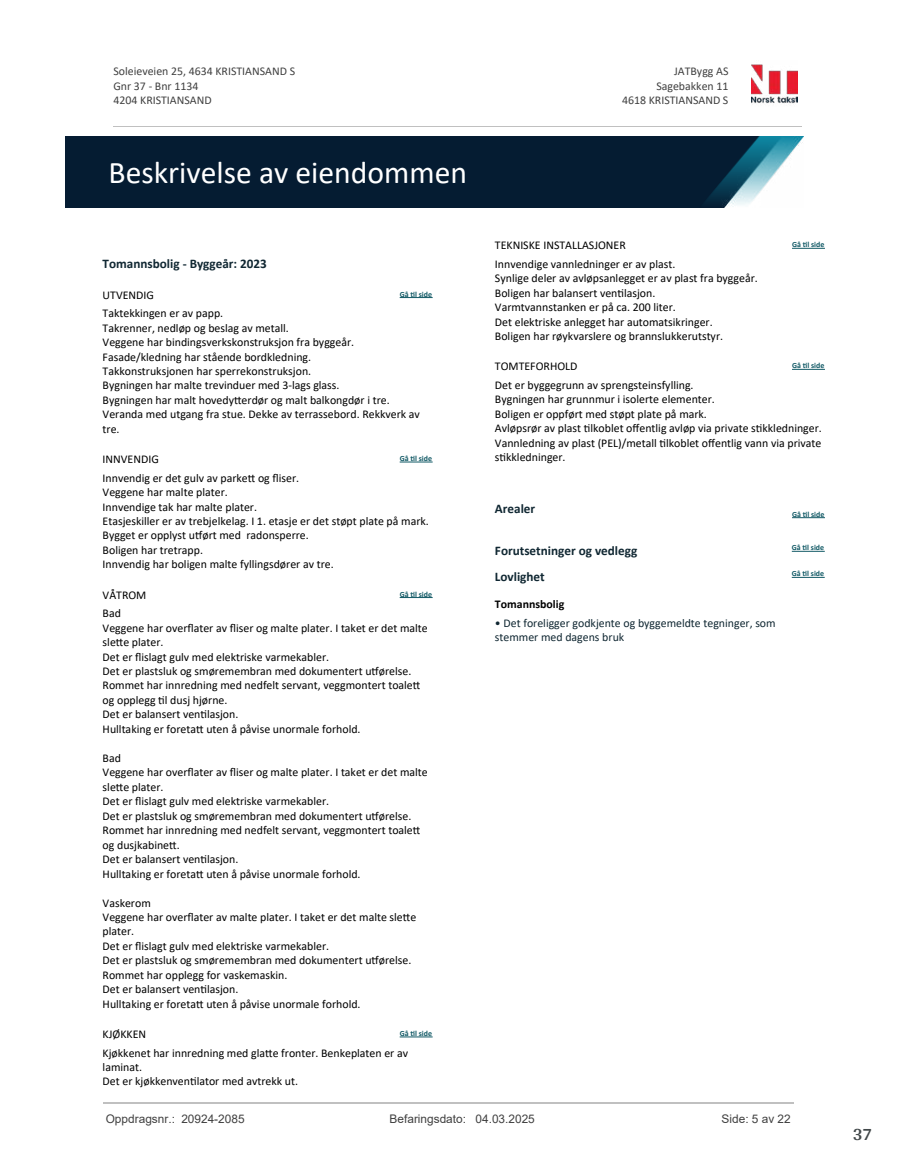
<style>
.page{position:relative;width:915px;height:1172px;background:#fff}
.page>*{position:absolute;margin:0;border:0;box-sizing:border-box;transform-origin:0 0}
.t1{font:31.65px "Calibri";color:#fff}
.t2{font:700 18px "Arya";color:#414749}
.t3{font:700 13.2px/26.1px "Calibri";color:#102732}
.t4{font:11.85px/14.4px "Calibri";color:#000}
.t5{font:11.85px/14.5px "Calibri";color:#404040}
.t6{font:11.85px/14.4px "Calibri";color:#102732}
.t7{font:11.85px "Arial";color:#404040}
.t8{font:700 11.85px "Calibri";color:#000}
.t9{font:700 7.95px "Calibri";color:#115965}
</style>
<div class="page">
<hr style="left:399px;top:297px;width:33px;height:1px;background:#115965">
<hr style="left:399px;top:462px;width:33px;height:1px;background:#115965">
<hr style="left:399px;top:597px;width:33px;height:1px;background:#115965">
<hr style="left:399px;top:1037px;width:33px;height:1px;background:#115965">
<hr style="left:791px;top:517px;width:33px;height:1px;background:#115965">
<hr style="left:791px;top:248px;width:33px;height:1px;background:#115965">
<hr style="left:791px;top:369px;width:33px;height:1px;background:#115965">
<hr style="left:791px;top:577px;width:33px;height:1px;background:#115965">
<hr style="left:791px;top:551px;width:33px;height:1px;background:#115965">
<img style="left:751px;top:64px;width:46px;height:40px">
<hr style="left:113px;top:127px;width:688px;height:1px;background:#c0c0c0">
<img style="left:65px;top:137px;width:738px;height:71px">
<hr style="left:103px;top:1102px;width:690px;height:1px;background:#c0c0c0">
<p class="t5" style="left:113px;top:64px;width:183px">Soleieveien 25, 4634 KRISTIANSAND S<br>Gnr 37 - Bnr 1134<br>4204 KRISTIANSAND</p>
<p class="t5" style="left:674px;top:64px;width:56px">JATBygg AS</p>
<p class="t5" style="left:656px;top:78px;width:74px">Sagebakken 11</p>
<p class="t5" style="left:622px;top:93px;width:108px">4618 KRISTIANSAND S</p>
<h1 class="t1" style="left:109px;top:150px;width:360px">Beskrivelse av eiendommen</h1>
<p class="t3" style="left:103px;top:250px;width:166px">Tomannsbolig - Byggeår: 2023</p>
<p class="t4" style="left:103px;top:287px;width:53px">UTVENDIG</p>
<p class="t9" style="left:399px;top:288px;width:34px">Gå 琀椀l side</p>
<p class="t4" style="left:103px;top:306px;width:318px">Taktekkingen er av papp.<br>Takrenner, nedløp og beslag av metall.<br>Veggene har bindingsverkskonstruksjon fra byggeår.<br>Fasade/kledning har stående bordkledning.<br>Takkonstruksjonen har sperrekonstruksjon.<br>Bygningen har malte trevinduer med 3-lags glass.<br>Bygningen har malt hovedy琀琀erdør og malt balkongdør i tre.<br>Veranda med utgang fra stue. Dekke av terrassebord. Rekkverk av tre.</p>
<p class="t4" style="left:103px;top:452px;width:58px">INNVENDIG</p>
<p class="t9" style="left:399px;top:453px;width:34px">Gå 琀椀l side</p>
<p class="t4" style="left:103px;top:470px;width:327px">Innvendig er det gulv av parke琀琀 og 昀氀iser.<br>Veggene har malte plater.<br>Innvendige tak har malte plater.<br>Etasjeskiller er av trebjelkelag. I 1. etasje er det støpt plate på mark.<br>Bygget er opplyst u琀昀ørt med radonsperre.<br>Boligen har tretrapp.<br>Innvendig har boligen malte fyllingsdører av tre.</p>
<p class="t4" style="left:103px;top:587px;width:45px">VÅTROM</p>
<p class="t9" style="left:399px;top:588px;width:34px">Gå 琀椀l side</p>
<p class="t4" style="left:103px;top:606px;width:326px">Bad<br>Veggene har over昀氀ater av 昀氀iser og malte plater. I taket er det malte sle琀琀e plater.<br>Det er 昀氀islagt gulv med elektriske varmekabler.<br>Det er plastsluk og smøremembran med dokumentert u琀昀ørelse.<br>Rommet har innredning med nedfelt servant, veggmontert toale琀琀og opplegg 琀椀l dusj hjørne.<br>Det er balansert ven琀椀lasjon.<br>Hulltaking er foreta琀琀 uten å påvise unormale forhold.</p>
<p class="t4" style="left:103px;top:750px;width:326px">Bad<br>Veggene har over昀氀ater av 昀氀iser og malte plater. I taket er det malte sle琀琀e plater.<br>Det er 昀氀islagt gulv med elektriske varmekabler.<br>Det er plastsluk og smøremembran med dokumentert u琀昀ørelse.<br>Rommet har innredning med nedfelt servant, veggmontert toale琀琀og dusjkabine琀琀.<br>Det er balansert ven琀椀lasjon.<br>Hulltaking er foreta琀琀 uten å påvise unormale forhold.</p>
<p class="t4" style="left:103px;top:895px;width:315px">Vaskerom<br>Veggene har over昀氀ater av malte plater. I taket er det malte sle琀琀e plater.<br>Det er 昀氀islagt gulv med elektriske varmekabler.<br>Det er plastsluk og smøremembran med dokumentert u琀昀ørelse.<br>Rommet har opplegg for vaskemaskin.<br>Det er balansert ven琀椀lasjon.<br>Hulltaking er foreta琀琀 uten å påvise unormale forhold.</p>
<p class="t4" style="left:103px;top:1027px;width:45px">KJØKKEN</p>
<p class="t9" style="left:399px;top:1028px;width:34px">Gå 琀椀l side</p>
<p class="t4" style="left:103px;top:1045px;width:307px">Kjøkkenet har innredning med gla琀琀e fronter. Benkeplaten er av laminat.<br>Det er kjøkkenven琀椀lator med avtrekk ut.</p>
<p class="t4" style="left:495px;top:238px;width:132px">TEKNISKE INSTALLASJONER</p>
<p class="t9" style="left:791px;top:239px;width:34px">Gå 琀椀l side</p>
<p class="t4" style="left:495px;top:256px;width:264px">Innvendige vannledninger er av plast.<br>Synlige deler av avløpsanlegget er av plast fra byggeår.<br>Boligen har balansert ven琀椀lasjon.<br>Varmtvannstanken er på ca. 200 liter.<br>Det elektriske anlegget har automatsikringer.<br>Boligen har røykvarslere og brannslukkerutstyr.</p>
<p class="t4" style="left:495px;top:359px;width:84px">TOMTEFORHOLD</p>
<p class="t9" style="left:791px;top:360px;width:34px">Gå 琀椀l side</p>
<p class="t4" style="left:495px;top:377px;width:328px">Det er byggegrunn av sprengsteinsfylling.<br>Bygningen har grunnmur i isolerte elementer.<br>Boligen er oppført med støpt plate på mark.<br>Avløpsrør av plast 琀椀lkoblet o昀昀entlig avløp via private s琀椀kkledninger.<br>Vannledning av plast (PEL)/metall 琀椀lkoblet o昀昀entlig vann via private s琀椀kkledninger.</p>
<p class="t3" style="left:495px;top:496px;width:42px">Arealer</p>
<p class="t3" style="left:495px;top:537px;width:144px">Forutsetninger og vedlegg<br>Lovlighet</p>
<p class="t8" style="left:495px;top:595px;width:71px">Tomannsbolig</p>
<p class="t6" style="left:495px;top:615px;width:282px">• Det foreligger godkjente og byggemeldte tegninger, som stemmer med dagens bruk</p>
<p class="t9" style="left:791px;top:508px;width:34px">Gå 琀椀l side</p>
<p class="t9" style="left:791px;top:542px;width:34px">Gå 琀椀l side</p>
<p class="t9" style="left:791px;top:568px;width:34px">Gå 琀椀l side</p>
<p class="t7" style="left:106px;top:1111px;width:140px">Oppdragsnr.: 20924-2085</p>
<p class="t7" style="left:389px;top:1111px;width:147px">Befaringsdato: 04.03.2025</p>
<p class="t7" style="left:721px;top:1111px;width:71px">Side: 5 av 22</p>
<h2 class="t2" style="left:852px;top:1123px;width:21px">37</h2>
</div>
